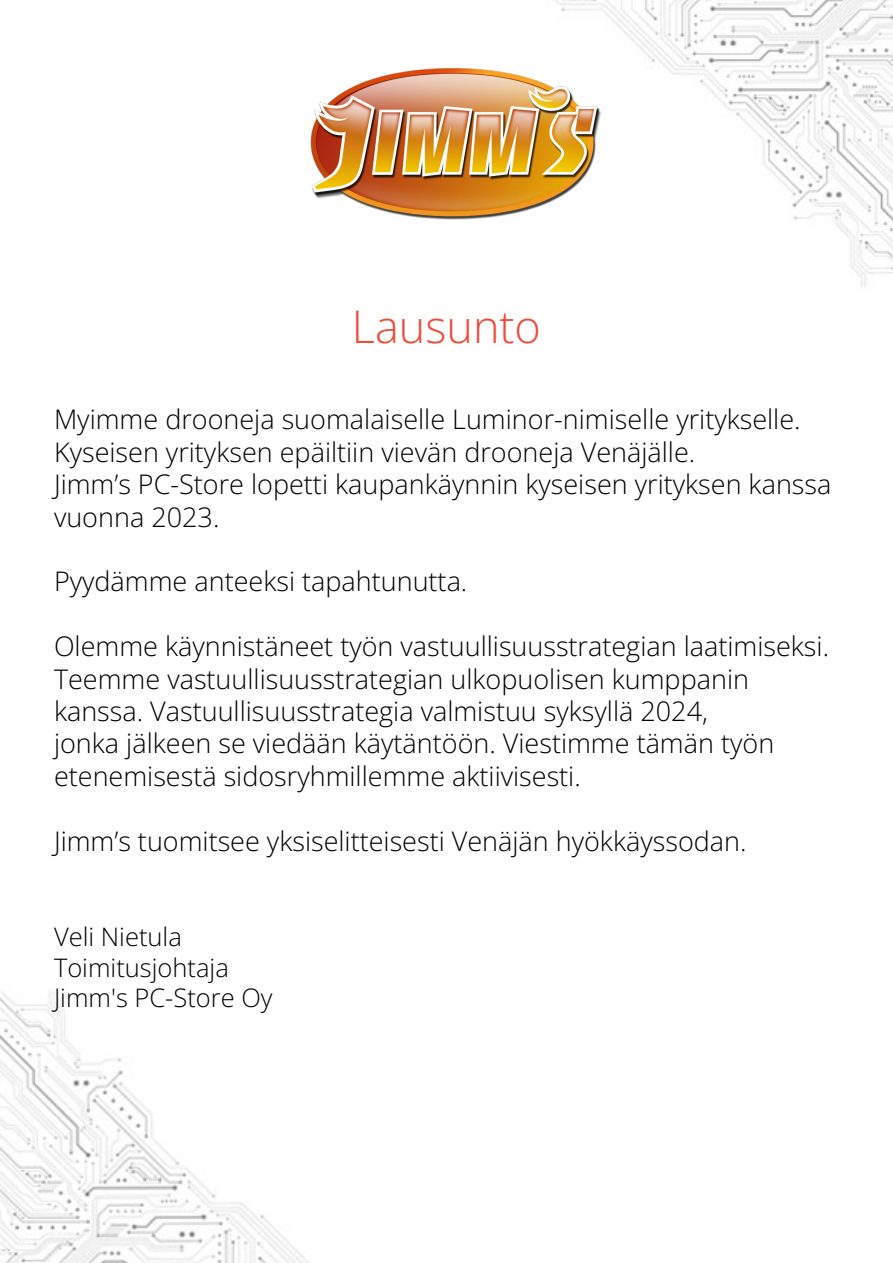
<style>
.page{position:relative;width:893px;height:1263px;background:#fff}
.page>*{position:absolute;margin:0;border:0;box-sizing:border-box;transform-origin:0 0}
.t1{font:45px "Open Sans";color:#ef4b38}
.t2{font:27px/32.4px "Open Sans";color:#000001}
.t3{font:25.5px "Open Sans";color:#000001}
</style>
<div class="page">
<img style="left:0;top:0;width:893px;height:1263px">
<img style="left:296px;top:54px;width:313px;height:176px">
<p class="t1" style="left:352px;top:296px;width:190px">Lausunto</p>
<p class="t2" style="left:54px;top:403px;width:748px">Myimme drooneja suomalaiselle Luminor-nimiselle yritykselle.<br>Kyseisen yrityksen epäiltiin vievän drooneja Venäjälle.</p>
<p class="t2" style="left:54px;top:467px;width:779px">Jimm’s PC-Store lopetti kaupankäynnin kyseisen yrityksen kanssa vuonna 2023.</p>
<p class="t2" style="left:54px;top:565px;width:415px">Pyydämme anteeksi tapahtunutta.</p>
<p class="t2" style="left:54px;top:629px;width:777px">Olemme käynnistäneet työn vastuullisuusstrategian laatimiseksi.<br>Teemme vastuullisuusstrategian ulkopuolisen kumppanin kanssa. Vastuullisuusstrategia valmistuu syksyllä 2024,<br>jonka jälkeen se viedään käytäntöön. Viestimme tämän työn etenemisestä sidosryhmillemme aktiivisesti.</p>
<p class="t2" style="left:54px;top:824px;width:694px">Jimm’s tuomitsee yksiselitteisesti Venäjän hyökkäyssodan.</p>
<p class="t3" style="left:54px;top:919px;width:129px">Veli Nietula</p>
<p class="t3" style="left:54px;top:950px;width:176px">Toimitusjohtaja</p>
<p class="t3" style="left:54px;top:980px;width:220px">Jimm's PC-Store Oy</p>
</div>
